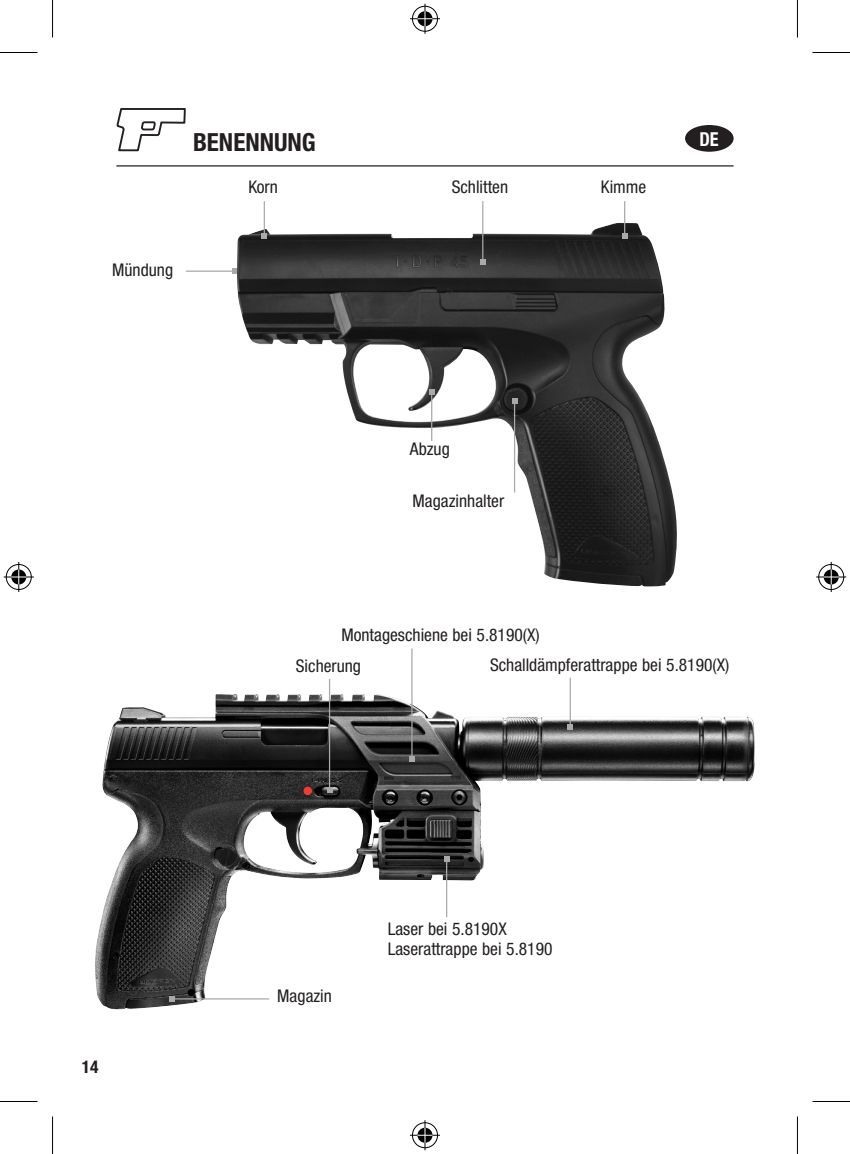
<style>
.page{position:relative;width:850px;height:1154px;background:#fff}
.page>*{position:absolute;margin:0;border:0;box-sizing:border-box;transform-origin:0 0}
.t1{font:700 condensed 25px "Helvetica Neue LT Pro";color:#231f20}
.t2{font:700 condensed 19.25px "Helvetica Neue LT Pro";color:#fff;scale:.95 1}
.t3{font:condensed 17.5px/20px "Helvetica Neue LT Pro";color:#231f20}
.t4{font:700 condensed 17.5px "Helvetica Neue LT Pro";color:#231f20}
</style>
<div class="page">
<hr style="left:116px;top:165px;width:617px;height:2px;background:#231f20">
<div style="left:684px;top:125px;width:49px;height:27px;background:#231f20;border-radius:50%"></div>
<img style="left:95px;top:694px;width:660px;height:316px">
<hr style="left:186px;top:271px;width:49px;height:1px;background:#a8a9ad">
<svg style="left:232px;top:269px;width:5px;height:5px"></svg>
<hr style="left:446px;top:859px;width:1px;height:58px;background:#a8a9ad">
<svg style="left:444px;top:857px;width:5px;height:5px"></svg>
<hr style="left:569px;top:678px;width:1px;height:49px;background:#a8a9ad">
<svg style="left:567px;top:725px;width:5px;height:5px"></svg>
<hr style="left:172px;top:998px;width:97px;height:1px;background:#a8a9ad">
<svg style="left:169px;top:996px;width:5px;height:5px"></svg>
<hr style="left:329px;top:679px;width:1px;height:111px;background:#a8a9ad">
<svg style="left:327px;top:787px;width:5px;height:5px"></svg>
<hr style="left:411px;top:648px;width:1px;height:111px;background:#a8a9ad">
<svg style="left:409px;top:757px;width:5px;height:5px"></svg>
<div style="left:303px;top:787px;width:9px;height:8px;background:#ee3e34;border-radius:50%"></div>
<img style="left:237px;top:223px;width:440px;height:363px">
<hr style="left:431px;top:392px;width:1px;height:49px;background:#a8a9ad">
<svg style="left:429px;top:390px;width:5px;height:5px"></svg>
<hr style="left:513px;top:401px;width:2px;height:91px;background:#a8a9ad">
<svg style="left:512px;top:398px;width:5px;height:5px"></svg>
<hr style="left:482px;top:201px;width:1px;height:61px;background:#a8a9ad">
<svg style="left:480px;top:260px;width:5px;height:5px"></svg>
<hr style="left:263px;top:201px;width:2px;height:35px;background:#a8a9ad">
<svg style="left:262px;top:234px;width:5px;height:5px"></svg>
<hr style="left:623px;top:201px;width:2px;height:35px;background:#a8a9ad">
<svg style="left:622px;top:234px;width:5px;height:5px"></svg>
<svg style="left:116px;top:108px;width:70px;height:44px"></svg>
<hr style="left:0;top:52px;width:38px;height:1px;background:#000">
<hr style="left:812px;top:52px;width:37px;height:1px;background:#000">
<hr style="left:0;top:1101px;width:38px;height:1px;background:#000">
<hr style="left:812px;top:1101px;width:37px;height:1px;background:#000">
<hr style="left:52px;top:0;width:1px;height:38px;background:#000">
<hr style="left:52px;top:1116px;width:1px;height:38px;background:#000">
<hr style="left:796px;top:0;width:1px;height:38px;background:#000">
<hr style="left:796px;top:1116px;width:1px;height:38px;background:#000">
<div style="left:410px;top:5px;width:29px;height:28px;border:3px solid #fff;border-radius:50%"></div>
<hr style="left:410px;top:17px;width:30px;height:3px;background:#fff">
<hr style="left:423px;top:4px;width:3px;height:30px;background:#fff">
<div style="left:415px;top:10px;width:19px;height:18px;border:3px solid #fff;border-radius:50%"></div>
<div style="left:412px;top:6px;width:25px;height:26px;border:1px solid #000;border-radius:50%"></div>
<hr style="left:410px;top:18px;width:30px;height:1px;background:#000">
<hr style="left:424px;top:4px;width:1px;height:30px;background:#000">
<svg style="left:417px;top:11px;width:15px;height:15px"></svg>
<div style="left:410px;top:1121px;width:29px;height:28px;border:3px solid #fff;border-radius:50%"></div>
<hr style="left:410px;top:1134px;width:30px;height:3px;background:#fff">
<hr style="left:423px;top:1120px;width:3px;height:30px;background:#fff">
<div style="left:415px;top:1126px;width:19px;height:18px;border:3px solid #fff;border-radius:50%"></div>
<div style="left:412px;top:1122px;width:25px;height:26px;border:1px solid #000;border-radius:50%"></div>
<hr style="left:410px;top:1135px;width:30px;height:1px;background:#000">
<hr style="left:424px;top:1120px;width:1px;height:30px;background:#000">
<svg style="left:417px;top:1128px;width:15px;height:15px"></svg>
<div style="left:5px;top:563px;width:28px;height:28px;border:3px solid #fff;border-radius:50%"></div>
<hr style="left:4px;top:575px;width:30px;height:3px;background:#fff">
<hr style="left:17px;top:562px;width:3px;height:30px;background:#fff">
<div style="left:10px;top:568px;width:18px;height:18px;border:3px solid #fff;border-radius:50%"></div>
<div style="left:6px;top:564px;width:26px;height:26px;border:1px solid #000;border-radius:50%"></div>
<hr style="left:4px;top:576px;width:30px;height:1px;background:#000">
<hr style="left:18px;top:562px;width:1px;height:30px;background:#000">
<svg style="left:11px;top:569px;width:15px;height:15px"></svg>
<div style="left:816px;top:563px;width:28px;height:28px;border:3px solid #fff;border-radius:50%"></div>
<hr style="left:815px;top:575px;width:30px;height:3px;background:#fff">
<hr style="left:829px;top:562px;width:3px;height:30px;background:#fff">
<div style="left:821px;top:568px;width:18px;height:18px;border:3px solid #fff;border-radius:50%"></div>
<div style="left:818px;top:564px;width:25px;height:26px;border:1px solid #000;border-radius:50%"></div>
<hr style="left:815px;top:576px;width:30px;height:1px;background:#000">
<hr style="left:830px;top:562px;width:1px;height:30px;background:#000">
<svg style="left:823px;top:569px;width:15px;height:15px"></svg>
<h1 class="t1" style="left:193px;top:127px;width:124px">BENENNUNG</h1>
<p class="t3" style="left:248px;top:176px;width:31px">Korn</p>
<p class="t3" style="left:451px;top:176px;width:58px">Schlitten</p>
<p class="t3" style="left:600px;top:176px;width:47px">Kimme</p>
<p class="t3" style="left:112px;top:260px;width:62px">Mündung</p>
<p class="t2" style="left:699px;top:127px;width:22px">DE</p>
<p class="t3" style="left:409px;top:439px;width:41px">Abzug</p>
<p class="t3" style="left:412px;top:490px;width:93px">Magazinhalter</p>
<p class="t3" style="left:489px;top:620px;width:241px;line-height:29.2px;text-indent:-148px">Montageschiene bei 5.8190(X)<br>Schalldämpferattrappe bei 5.8190(X)</p>
<p class="t3" style="left:296px;top:656px;width:67px">Sicherung</p>
<p class="t4" style="left:82px;top:1056px;width:18px">14</p>
<p class="t3" style="left:277px;top:985px;width:56px">Magazin</p>
<p class="t3" style="left:387px;top:919px;width:166px">Laser bei 5.8190X<br>Laserattrappe bei 5.8190</p>
</div>
